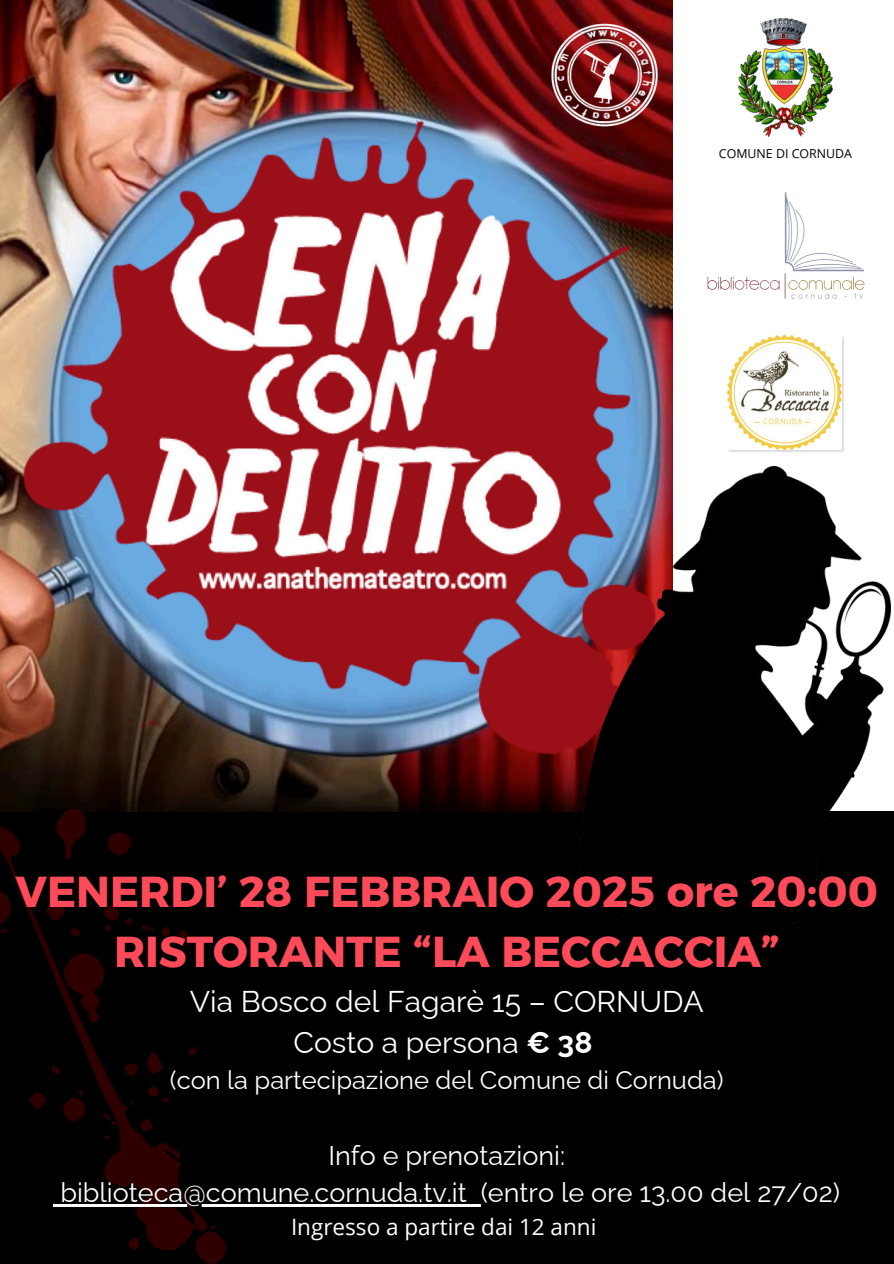
<style>
.page{position:relative;width:894px;height:1264px;background:#fff}
.page>*{position:absolute;margin:0;border:0;box-sizing:border-box;transform-origin:0 0}
.t1{font:43.05px/59.7px "Kief Montaser Bold";color:#ff4b59;text-align:center}
.t2{font:30px/41.7px "Raleway";color:#fff;text-align:center}
.t3{font:27px "Raleway";color:#fff}
.t4{font:25.5px "Raleway";color:#fff}
.t5{font:22.5px "Open Sans";color:#fff}
.t6{font:12.45px "Open Sans";color:#000}
.s1{font-weight:700}
</style>
<div class="page">
<div style="left:0;top:811px;width:893px;height:452px;background:#000"></div>
<img style="left:738px;top:18px;width:94px;height:118px">
<img style="left:707px;top:192px;width:157px;height:107px">
<img style="left:726px;top:334px;width:118px;height:118px">
<img style="left:0;top:0;width:672px;height:811px">
<img style="left:580px;top:466px;width:310px;height:471px">
<img style="left:0;top:720px;width:225px;height:543px">
<svg style="left:53px;top:1204px;width:7px;height:2px"></svg>
<hr style="left:60px;top:1204px;width:397px;height:2px;background:#fff">
<svg style="left:457px;top:1204px;width:23px;height:2px"></svg>
<p class="t6" style="left:718px;top:145px;width:134px">COMUNE DI CORNUDA</p>
<p class="t1" style="left:16px;top:861px;width:863px">VENERDI’ 28 FEBBRAIO 2025 ore 20:00<br>RISTORANTE “LA BECCACCIA”</p>
<p class="t2" style="left:190px;top:980px;width:515px">Via Bosco del Fagarè 15 – CORNUDA<br>Costo a persona <span class="s1">€ 38</span></p>
<p class="t4" style="left:170px;top:1065px;width:555px">(con la partecipazione del Comune di Cornuda)</p>
<p class="t3" style="left:328px;top:1139px;width:238px">Info e prenotazioni:</p>
<p class="t3" style="left:60px;top:1176px;width:781px">biblioteca@comune.cornuda.tv.it (entro le ore 13.00 del 27/02)</p>
<p class="t5" style="left:291px;top:1210px;width:307px">Ingresso a partire dai 12 anni</p>
</div>
